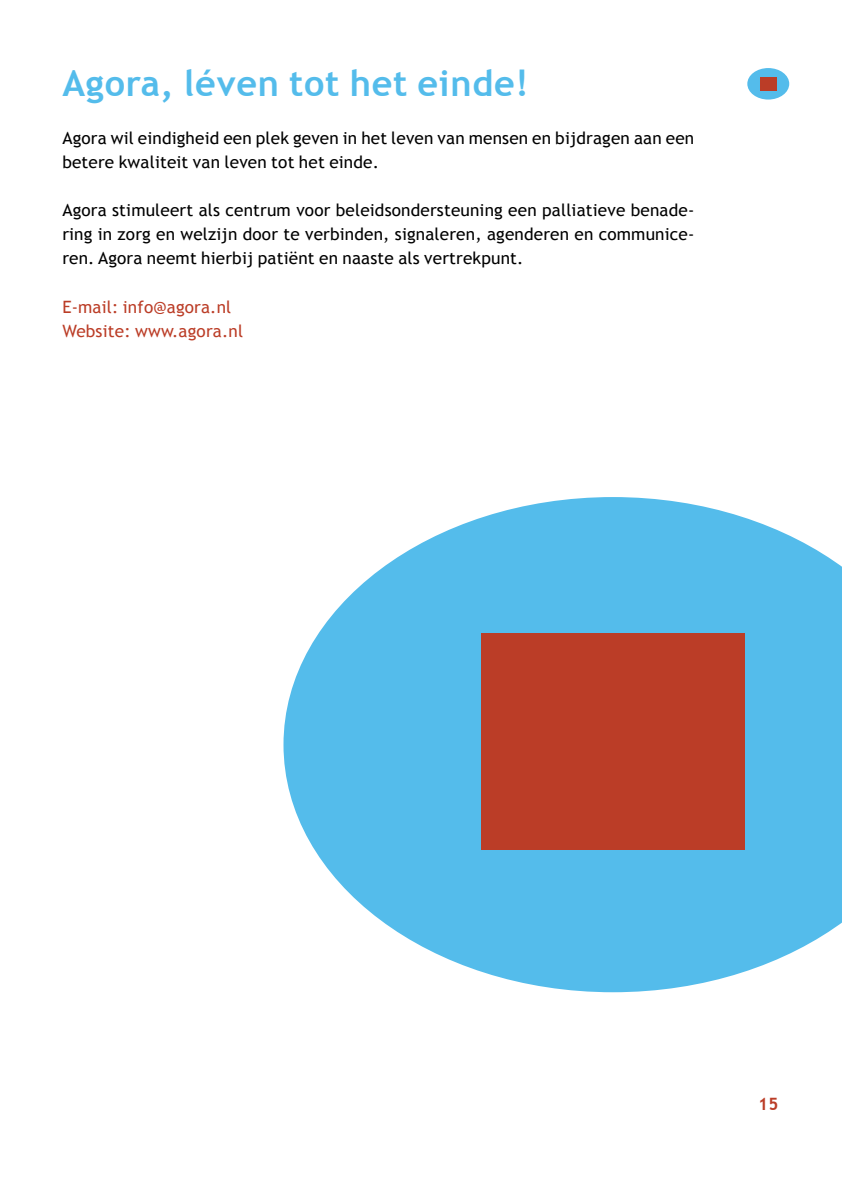
<style>
.page{position:relative;width:842px;height:1191px;background:#fff}
.page>*{position:absolute;margin:0;border:0;box-sizing:border-box;transform-origin:0 0}
.t1{font:700 36px "Trebuchet MS";letter-spacing:.02em;color:#54bceb}
.t2{font:17px/24px "Trebuchet MS";letter-spacing:.01em;color:#000}
.t3{font:17px/24px "Trebuchet MS";letter-spacing:.01em;color:#bb3d27}
.t4{font:700 17px "Trebuchet MS";color:#bb3d27}
</style>
<div class="page">
<div style="left:747px;top:68px;width:42px;height:32px;background:#54bceb;border-radius:50%"></div>
<div style="left:760px;top:77px;width:17px;height:13px;background:#bb3d27"></div>
<svg style="left:283px;top:497px;width:559px;height:495px;fill:#54bceb"></svg>
<div style="left:481px;top:633px;width:263px;height:217px;background:#bb3d27"></div>
<h1 class="t1" style="left:62px;top:61px;width:468px">Agora, léven tot het einde!</h1>
<p class="t2" style="left:62px;top:127px;width:633px">Agora wil eindigheid een plek geven in het leven van mensen en bijdragen aan een betere kwaliteit van leven tot het einde.</p>
<p class="t2" style="left:62px;top:199px;width:634px;text-align:justify">Agora stimuleert als centrum voor beleidsondersteuning een palliatieve benade&shy;ring in zorg en welzijn door te verbinden, signaleren, agenderen en communice&shy;ren. Agora neemt hierbij patiënt en naaste als vertrekpunt.</p>
<p class="t3" style="left:62px;top:295px;width:182px">E-mail: info@agora.nl<br>Website: www.agora.nl</p>
<p class="t4" style="left:758px;top:1093px;width:22px">15</p>
</div>
